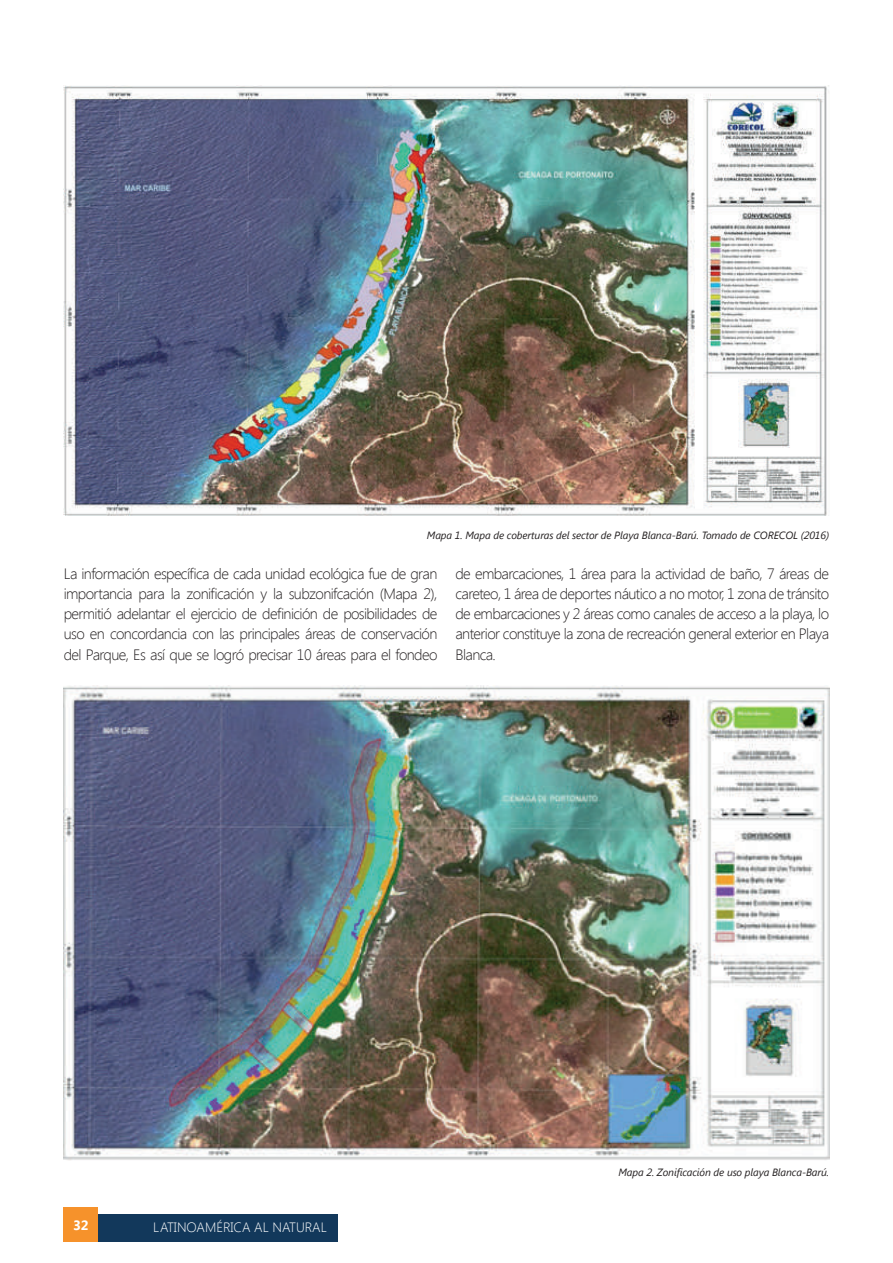
<style>
.page{position:relative;width:893px;height:1263px;background:#fff}
.page>*{position:absolute;margin:0;border:0;box-sizing:border-box;transform-origin:0 0}
.t1{font:300 15px/20.2px "Segoe UI";letter-spacing:-.04em;color:#231f20;text-align:justify}
.t2{font:300 13.5px "Segoe UI";color:#fff}
.t3{font:700 13.5px "Segoe UI";color:#fff}
.t4{font:italic 10.5px "Segoe UI";letter-spacing:-.01em;color:#231f20}
</style>
<div class="page">
<div style="left:92px;top:1214px;width:246px;height:28px;background:#12385b"></div>
<div style="left:64px;top:1208px;width:34px;height:34px;background:#f6922b"></div>
<img style="left:64px;top:685px;width:765px;height:475px">
<img style="left:64px;top:85px;width:765px;height:431px">
<p class="t4" style="left:427px;top:528px;width:404px">Mapa 1. Mapa de coberturas del sector de Playa Blanca-Barú. Tomado de CORECOL (2016)</p>
<p class="t1" style="left:64px;top:563px;width:375px">La información específica de cada unidad ecológica fue de gran importancia para la zonificación y la subzonifcación (Mapa 2), permitió adelantar el ejercicio de definición de posibilidades de uso en concordancia con las principales áreas de conservación del Parque, Es así que se logró precisar 10 áreas para el fondeo</p>
<p class="t1" style="left:455px;top:563px;width:375px">de embarcaciones, 1 área para la actividad de baño, 7 áreas de careteo, 1 área de deportes náutico a no motor, 1 zona de tránsito de embarcaciones y 2 áreas como canales de acceso a la playa, lo anterior constituye la zona de recreación general exterior en Playa Blanca.</p>
<p class="t3" style="left:73px;top:1215px;width:17px">32</p>
<p class="t2" style="left:153px;top:1218px;width:175px">LATINOAMÉRICA AL NATURAL</p>
<p class="t4" style="left:618px;top:1165px;width:212px">Mapa 2. Zonificación de uso playa Blanca-Barú.</p>
</div>
